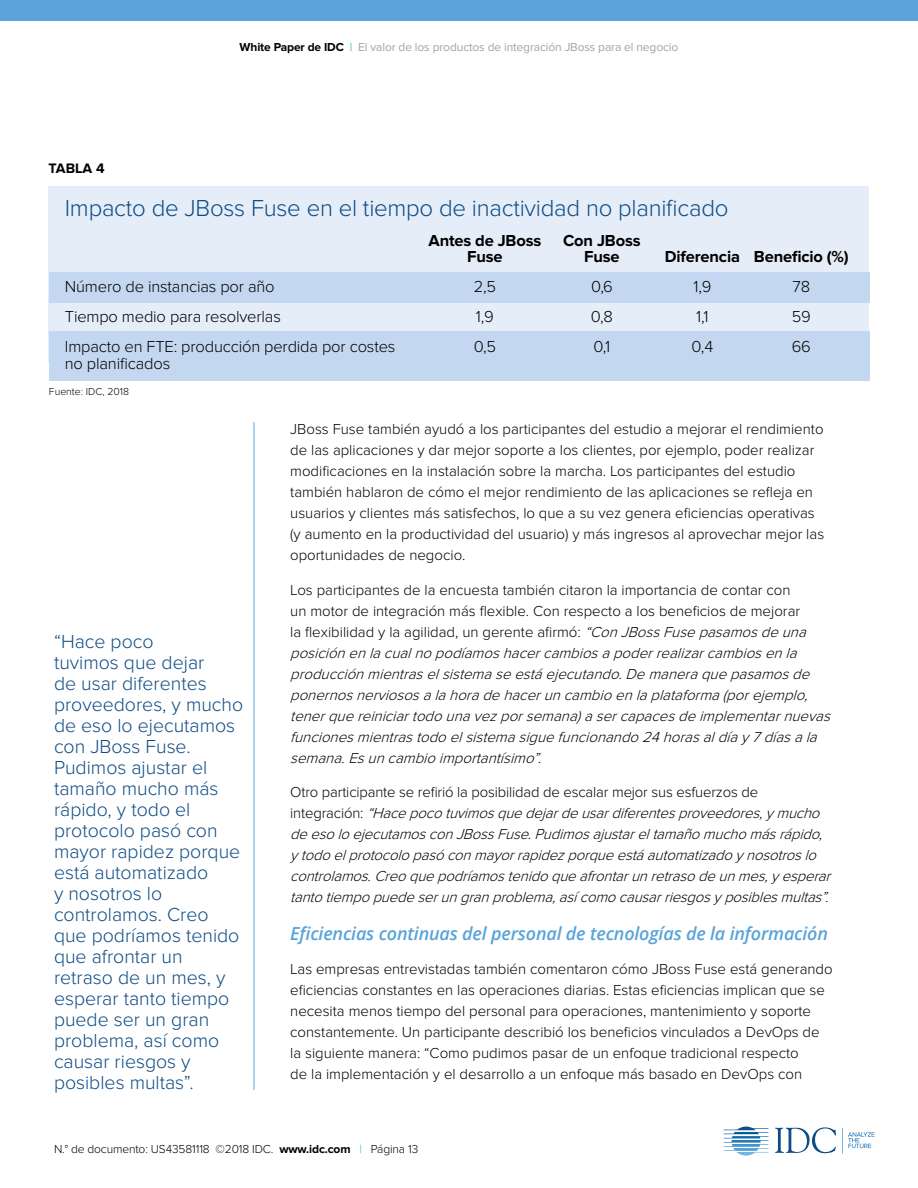
<style>
.page{position:relative;width:918px;height:1188px;background:#fff}
.page>*{position:absolute;margin:0;border:0;box-sizing:border-box;transform-origin:0 0}
.t1{font:300 24px "Proxima Nova";letter-spacing:-.01em;color:#0e4c84}
.t2{font:300 19.5px/21px "Proxima Nova";color:#0e4c84}
.t3{font:italic 600 18px "Open Sans";letter-spacing:-.01em;color:#59a3da}
.t4{font:300 16.5px "Proxima Nova";letter-spacing:-.01em;color:#000}
.t5{font:700 16.5px "Proxima Nova";letter-spacing:-.01em;color:#000}
.t6{font:italic 300 15px/21px "Proxima Nova";color:#000}
.t7{font:300 15px/21px "Proxima Nova";color:#000}
.t8{font:700 14.25px "Proxima Nova";color:#000}
.t9{font:12px "Proxima Nova";letter-spacing:-.01em;color:#a1a3a6}
.t10{font:300 12px "Proxima Nova";letter-spacing:-.01em;color:#000}
.t11{font:300 10.5px "Proxima Nova";color:#000}
.s1{font-weight:700;color:#000}
.s2{color:#36aec7}
.s3{font-style:normal}
.s4{font-weight:700}
</style>
<div class="page">
<div style="left:0;top:0;width:918px;height:21px;background:#59a3da"></div>
<svg style="left:775px;top:1127px;width:61px;height:26px"></svg>
<svg style="left:724px;top:1127px;width:44px;height:29px"></svg>
<svg style="left:842px;top:1128px;width:33px;height:26px"></svg>
<hr style="left:254px;top:422px;width:1px;height:668px;background:#59a3da">
<div style="left:49px;top:186px;width:820px;height:175px;background:#e5edf8"></div>
<div style="left:49px;top:272px;width:820px;height:31px;background:#c3d8f0"></div>
<div style="left:49px;top:331px;width:820px;height:49px;background:#c3d8f0"></div>
<p class="t8" style="left:49px;top:160px;width:57px">TABLA 4</p>
<p class="t9" style="left:240px;top:40px;width:440px"><span class="s1">White Paper de IDC</span> <span class="s2">|</span> El valor de los productos de integración JBoss para el negocio</p>
<h1 class="t1" style="left:65px;top:194px;width:665px">Impacto de JBoss Fuse en el tiempo de inactividad no planificado</h1>
<p class="t5" style="left:429px;top:231px;width:114px">Antes de JBoss</p>
<p class="t5" style="left:563px;top:231px;width:79px">Con JBoss</p>
<p class="t5" style="left:467px;top:247px;width:37px">Fuse</p>
<p class="t5" style="left:584px;top:247px;width:37px">Fuse</p>
<p class="t5" style="left:665px;top:247px;width:185px">Diferencia Beneficio (%)</p>
<p class="t4" style="left:65px;top:277px;width:211px">Número de instancias por año</p>
<p class="t4" style="left:474px;top:277px;width:24px">2,5</p>
<p class="t4" style="left:591px;top:277px;width:23px">0,6</p>
<p class="t4" style="left:693px;top:277px;width:20px">1,9</p>
<p class="t4" style="left:793px;top:277px;width:19px">78</p>
<p class="t4" style="left:65px;top:307px;width:218px">Tiempo medio para resolverlas</p>
<p class="t4" style="left:476px;top:307px;width:20px">1,9</p>
<p class="t4" style="left:591px;top:307px;width:24px">0,8</p>
<p class="t4" style="left:696px;top:307px;width:14px">1,1</p>
<p class="t4" style="left:792px;top:307px;width:21px">59</p>
<p class="t4" style="left:65px;top:337px;width:332px">Impacto en FTE: producción perdida por costes</p>
<p class="t4" style="left:474px;top:337px;width:24px">0,5</p>
<p class="t4" style="left:594px;top:337px;width:18px">0,1</p>
<p class="t4" style="left:692px;top:337px;width:23px">0,4</p>
<p class="t4" style="left:792px;top:337px;width:21px">66</p>
<p class="t4" style="left:65px;top:354px;width:107px">no planificados</p>
<p class="t11" style="left:49px;top:386px;width:82px">Fuente: IDC, 2018</p>
<p class="t2" style="left:54px;top:631px;width:191px">“Hace poco<br>tuvimos que dejar<br>de usar diferentes proveedores, y mucho de eso lo ejecutamos con JBoss Fuse.<br>Pudimos ajustar el tamaño mucho más rápido, y todo el protocolo pasó con mayor rapidez porque está automatizado<br>y nosotros lo controlamos. Creo que podríamos tenido que afrontar un retraso de un mes, y esperar tanto tiempo puede ser un gran problema, así como causar riesgos y posibles multas”.</p>
<p class="t7" style="left:290px;top:419px;width:535px">JBoss Fuse también ayudó a los participantes del estudio a mejorar el rendimiento de las aplicaciones y dar mejor soporte a los clientes, por ejemplo, poder realizar modificaciones en la instalación sobre la marcha. Los participantes del estudio también hablaron de cómo el mejor rendimiento de las aplicaciones se refleja en usuarios y clientes más satisfechos, lo que a su vez genera eficiencias operativas (y aumento en la productividad del usuario) y más ingresos al aprovechar mejor las oportunidades de negocio.</p>
<p class="t6" style="left:290px;top:579px;width:546px"><span class="s3">Los participantes de la encuesta también citaron la importancia de contar con<br>un motor de integración más flexible. Con respecto a los beneficios de mejorar<br>la flexibilidad y la agilidad, un gerente afirmó:</span> “ConJBossFusepasamosdeuna posiciónenlacualnopodíamoshacercambiosapoderrealizarcambiosenla producciónmientraselsistemaseestáejecutando.Demaneraquepasamosde ponernosnerviososalahoradehaceruncambioenlaplataforma(porejemplo, tenerquereiniciartodounavezporsemana)asercapacesdeimplementarnuevas funcionesmientrastodoelsistemasiguefuncionando24horasaldíay7díasala semana.Esuncambioimportantísimo”.</p>
<p class="t6" style="left:290px;top:782px;width:547px"><span class="s3">Otro participante se refirió la posibilidad de escalar mejor sus esfuerzos de<br>i n t e g r a c i ó n :</span> “Hacepocotuvimosquedejardeusardiferentesproveedores,ymucho deesoloejecutamosconJBossFuse.Pudimosajustareltamañomuchomásrápido, ytodoelprotocolopasóconmayorrapidezporqueestáautomatizadoynosotroslo controlamos.Creoquepodríamostenidoqueafrontarunretrasodeunmes,yesperar tantotiempopuedeserungranproblema,así comocausarriesgosyposiblesmultas”.</p>
<p class="t3" style="left:290px;top:921px;width:539px">Eficiencias continuas del personal de tecnologías de la información</p>
<p class="t7" style="left:290px;top:959px;width:544px">Las empresas entrevistadas también comentaron cómo JBoss Fuse está generando eficiencias constantes en las operaciones diarias. Estas eficiencias implican que se necesita menos tiempo del personal para operaciones, mantenimiento y soporte constantemente. Un participante describió los beneficios vinculados a DevOps de la siguiente manera: “Como pudimos pasar de un enfoque tradicional respecto<br>de la implementación y el desarrollo a un enfoque más basado en DevOps con</p>
<p class="t10" style="left:54px;top:1142px;width:366px">N.° de documento: US43581118 ©2018 IDC. <span class="s4">www.idc.com</span> <span class="s2">|</span> Página 13</p>
</div>
